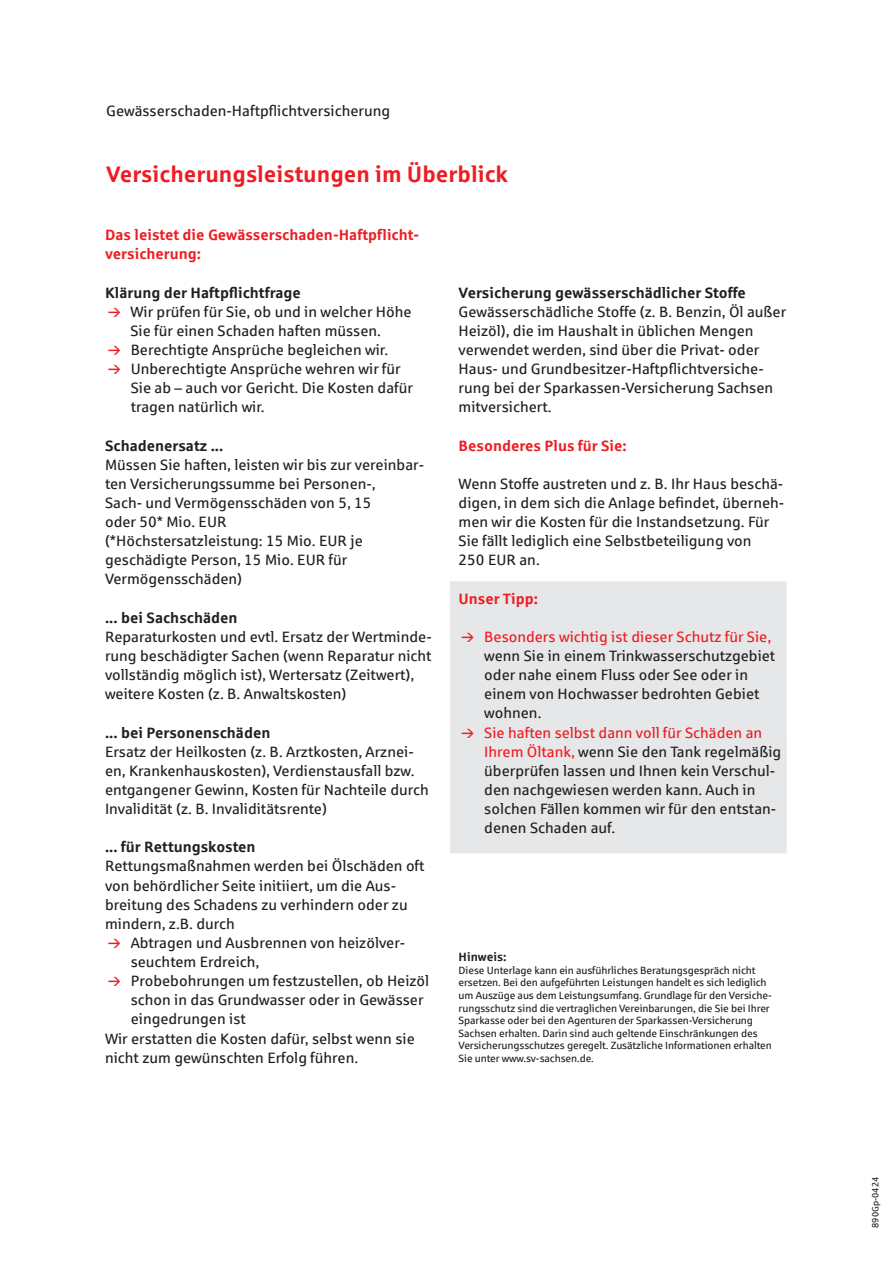
<style>
.page{position:relative;width:893px;height:1263px;background:#fff}
.page>*{position:absolute;margin:0;border:0;box-sizing:border-box;transform-origin:0 0}
.t1{font:700 22.5px "Sparkasse Rg";color:#ee1d23}
.t2{font:15px/19.2px "Sparkasse Rg";color:#231f20}
.t3{font:700 15px "Sparkasse Rg";color:#231f20}
.t4{font:700 15px/19.2px "Sparkasse Rg";color:#ee1d23}
.t5{font:700 12px "Sparkasse Rg";color:#231f20}
.t6{font:10.5px/12.6px "Sparkasse Rg";letter-spacing:-.01em;color:#231f20}
.t7{font:9px "Sparkasse Rg";color:#231f20}
.s1{color:#ee1d23}
</style>
<div class="page">
<div style="left:450px;top:581px;width:337px;height:272px;background:#e6e7e9"></div>
<p class="t2" style="left:106px;top:101px;width:285px">Gewässerschaden-Haftpflichtversicherung</p>
<p class="t1" style="left:106px;top:160px;width:403px">Versicherungsleistungen im Überblick</p>
<p class="t4" style="left:105px;top:225px;width:316px">Das leistet die Gewässerschaden-Haftpflicht&shy;versicherung:</p>
<p class="t3" style="left:105px;top:283px;width:197px">Klärung der Haftpflichtfrage</p>
<p class="t2" style="left:131px;top:301px;width:283px">Wir prüfen für Sie, ob und in welcher Höhe<br>Sie für einen Schaden haften müssen.</p>
<p class="t2" style="left:131px;top:340px;width:259px">Berechtigte Ansprüche begleichen wir.</p>
<p class="t2" style="left:131px;top:359px;width:284px">Unberechtigte Ansprüche wehren wir für<br>Sie ab – auch vor Gericht. Die Kosten dafür tragen natürlich wir.</p>
<p class="t3" style="left:105px;top:436px;width:120px">Schadenersatz ...</p>
<p class="t2" style="left:105px;top:454px;width:321px">Müssen Sie haften, leisten wir bis zur vereinbar&shy;ten Versicherungssumme bei Personen-,</p>
<p class="t2" style="left:105px;top:493px;width:268px">Sach- und Vermögensschäden von 5, 15</p>
<p class="t2" style="left:105px;top:512px;width:123px">oder 50* Mio. EUR</p>
<p class="t2" style="left:105px;top:531px;width:259px">(*Höchstersatzleistung: 15 Mio. EUR je</p>
<p class="t2" style="left:105px;top:550px;width:244px">geschädigte Person, 15 Mio. EUR für</p>
<p class="t2" style="left:105px;top:569px;width:139px">Vermögensschäden)</p>
<p class="t3" style="left:105px;top:608px;width:134px">... bei Sachschäden</p>
<p class="t2" style="left:105px;top:627px;width:328px;text-align:justify">Reparaturkosten und evtl. Ersatz der Wertminde&shy;rung beschädigter Sachen (wenn Reparatur nicht vollständig möglich ist), Wertersatz (Zeitwert),</p>
<p class="t2" style="left:105px;top:684px;width:243px">weitere Kosten (z. B. Anwaltskosten)</p>
<p class="t3" style="left:105px;top:723px;width:167px">... bei Personenschäden</p>
<p class="t2" style="left:105px;top:741px;width:325px">Ersatz der Heilkosten (z. B. Arztkosten, Arznei&shy;en, Krankenhauskosten), Verdienstausfall bzw. entgangener Gewinn, Kosten für Nachteile durch Invalidität (z. B. Invaliditätsrente)</p>
<p class="t3" style="left:105px;top:837px;width:152px">... für Rettungskosten</p>
<p class="t2" style="left:105px;top:856px;width:321px">Rettungsmaßnahmen werden bei Ölschäden oft von behördlicher Seite initiiert, um die Aus&shy;breitung des Schadens zu verhindern oder zu mindern, z.B. durch</p>
<p class="t2" style="left:131px;top:933px;width:276px">Abtragen und Ausbrennen von heizölver&shy;seuchtem Erdreich,</p>
<p class="t2" style="left:131px;top:971px;width:300px">Probebohrungen um festzustellen, ob Heizöl schon in das Grundwasser oder in Gewässer eingedrungen ist</p>
<p class="t2" style="left:105px;top:1028px;width:311px">Wir erstatten die Kosten dafür, selbst wenn sie nicht zum gewünschten Erfolg führen.</p>
<p class="t3" style="left:459px;top:283px;width:289px">Versicherung gewässerschädlicher Stoffe</p>
<p class="t2" style="left:459px;top:301px;width:329px">Gewässerschädliche Stoffe (z. B. Benzin, Öl außer Heizöl), die im Haushalt in üblichen Mengen verwendet werden, sind über die Privat- oder Haus- und Grundbesitzer-Haftpflichtversiche&shy;rung bei der Sparkassen-Versicherung Sachsen mitversichert.</p>
<p class="t4" style="left:459px;top:435px;width:170px">Besonderes Plus für Sie:</p>
<p class="t2" style="left:459px;top:474px;width:327px">Wenn Stoffe austreten und z. B. Ihr Haus beschä&shy;digen, in dem sich die Anlage befindet, überneh&shy;men wir die Kosten für die Instandsetzung. Für Sie fällt lediglich eine Selbstbeteiligung von<br>250 EUR an.</p>
<p class="t4" style="left:459px;top:588px;width:81px">Unser Tipp:</p>
<p class="t2" style="left:484px;top:627px;width:293px"><span class="s1">Besonders wichtig ist dieser Schutz für Sie, </span>wenn Sie in einem Trinkwasserschutzgebiet oder nahe einem Fluss oder See oder in einem von Hochwasser bedrohten Gebiet wohnen.</p>
<p class="t2" style="left:484px;top:722px;width:298px"><span class="s1">Sie haften selbst dann voll für Schäden an Ihrem Öltank,</span> wenn Sie den Tank regelmäßig überprüfen lassen und Ihnen kein Verschul&shy;den nachgewiesen werden kann. Auch in solchen Fällen kommen wir für den entstan&shy;denen Schaden auf.</p>
<p class="t5" style="left:459px;top:949px;width:50px">Hinweis:</p>
<p class="t6" style="left:459px;top:963px;width:315px">Diese Unterlage kann ein ausführliches Beratungsgespräch nicht ersetzen. Bei den aufgeführten Leistungen handelt es sich lediglich um Auszüge aus dem Leistungsumfang. Grundlage für den Versiche&shy;rungsschutz sind die vertraglichen Vereinbarungen, die Sie bei Ihrer Sparkasse oder bei den Agenturen der Sparkassen-Versicherung Sachsen erhalten. Darin sind auch geltende Einschränkungen des Versicherungsschutzes geregelt. Zusätzliche Informationen erhalten Sie unter www.sv-sachsen.de.</p>
<p class="t7" style="left:870px;top:1228px;width:52px;rotate:-90deg">890Gp-0424</p>
</div>
